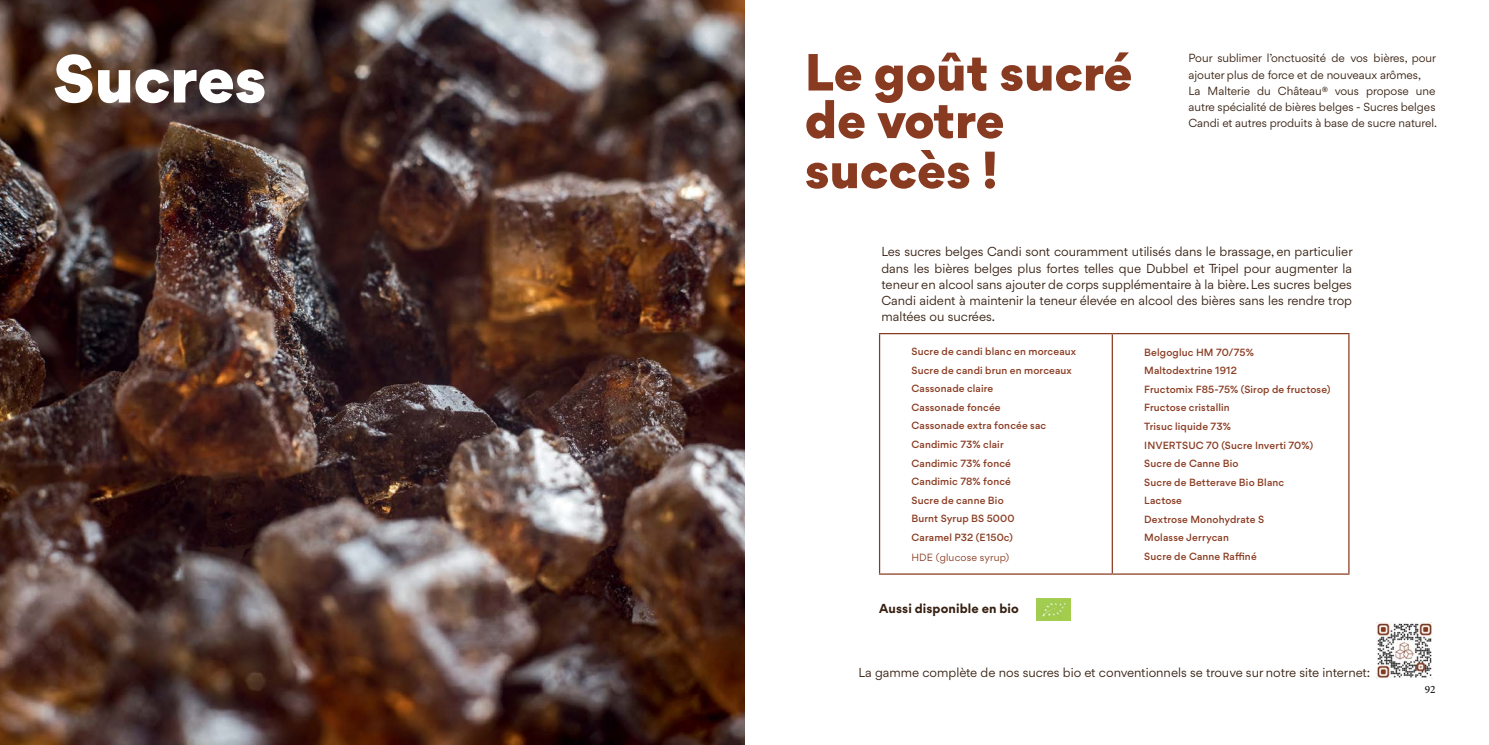
<style>
.page{position:relative;width:1489px;height:745px;background:#fff}
.page>*{position:absolute;margin:0;border:0;box-sizing:border-box;transform-origin:0 0}
.t1{font:900 65px "Gordita";letter-spacing:-.01em;color:#fff}
.t2{font:900 50px/48.8px "Gordita";color:#893b21}
.t3{font:12.5px/16.2px "Gordita";color:#372011;text-align:justify}
.t4{font:700 12.5px "Gordita";letter-spacing:.01em;color:#372011}
.t5{font:11.25px/16.2px "Gordita";color:#372011}
.t6{font:11.25px "Minion Pro";color:#000}
.t7{font:500 10px/18.5px "Gordita";letter-spacing:.015em;color:#893b21}
.t8{font:10px "Gordita";letter-spacing:.015em;color:#893b21}
</style>
<div class="page">
<img style="left:0;top:0;width:744px;height:744px">
<img style="left:1376px;top:622px;width:56px;height:55px">
<svg style="left:880px;top:334px;width:468px;height:239px"></svg>
<hr style="left:878px;top:334px;width:2px;height:239px;background:#893b21">
<hr style="left:1111px;top:334px;width:1px;height:239px;background:#893b21">
<hr style="left:1348px;top:334px;width:1px;height:239px;background:#893b21">
<hr style="left:878px;top:573px;width:234px;height:1px;background:#893b21">
<hr style="left:1112px;top:573px;width:237px;height:1px;background:#893b21">
<hr style="left:878px;top:333px;width:234px;height:1px;background:#893b21">
<hr style="left:1112px;top:333px;width:237px;height:1px;background:#893b21">
<img style="left:1036px;top:598px;width:34px;height:21px">
<h1 class="t1" style="left:53px;top:29px;width:215px">Sucres</h1>
<h2 class="t2" style="left:804px;top:47px;width:329px">Le goût sucré de votre succès !</h2>
<p class="t5" style="left:1188px;top:50px;width:250px">Pour sublimer l’onctuosité de vos bières, pour ajouter plus de force et de nouveaux arômes,<br>La Malterie du Château® vous propose une autre spécialité de bières belges - Sucres belges Candi et autres produits à base de sucre naturel.</p>
<p class="t3" style="left:881px;top:243px;width:473px">Les sucres belges Candi sont couramment utilisés dans le brassage, en particulier dans les bières belges plus fortes telles que Dubbel et Tripel pour augmenter la teneur en alcool sans ajouter de corps supplémentaire à la bière. Les sucres belges Candi aident à maintenir la teneur élevée en alcool des bières sans les rendre trop maltées ou sucrées.</p>
<p class="t7" style="left:911px;top:342px;width:166px">Sucre de candi blanc en morceaux<br>Sucre de candi brun en morceaux<br>Cassonade claire<br>Cassonade foncée<br>Cassonade extra foncée sac<br>Candimic 73% clair<br>Candimic 73% foncé<br>Candimic 78% foncé<br>Sucre de canne Bio<br>Burnt Syrup BS 5000<br>Caramel P32 (E150c)</p>
<p class="t8" style="left:911px;top:550px;width:99px">HDE (glucose syrup)</p>
<p class="t4" style="left:879px;top:598px;width:141px">Aussi disponible en bio</p>
<p class="t7" style="left:1144px;top:343px;width:188px">Belgogluc HM 70/75%<br>Maltodextrine 1912<br>Fructomix F85-75% (Sirop de fructose)<br>Fructose cristallin<br>Trisuc liquide 73%<br>INVERTSUC 70 (Sucre Inverti 70%)<br>Sucre de Canne Bio<br>Sucre de Betterave Bio Blanc<br>Lactose<br>Dextrose Monohydrate S<br>Molasse Jerrycan<br>Sucre de Canne Raffiné</p>
<p class="t3" style="left:858px;top:663px;width:513px">La gamme complète de nos sucres bio et conventionnels se trouve sur notre site internet:</p>
<p class="t6" style="left:1424px;top:681px;width:12px">92</p>
</div>
